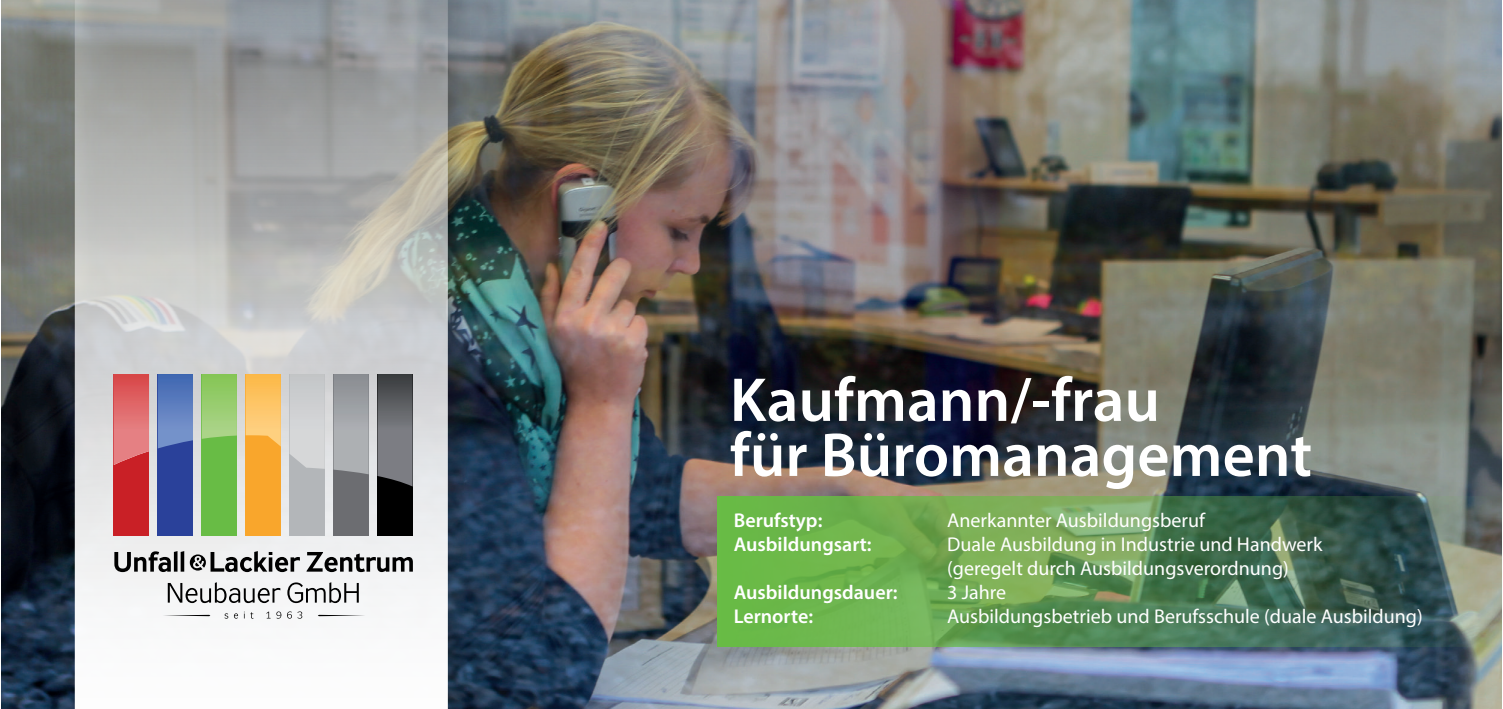
<style>
.page{position:relative;width:1503px;height:709px;background:#fff}
.page>*{position:absolute;margin:0;border:0;box-sizing:border-box;transform-origin:0 0}
.t1{font:600 62.5px/55px "Myriad Pro";color:#fff}
.t2{font:20px/24px "Myriad Pro";color:#fff}
.t3{font:600 20px/24px "Myriad Pro";color:#fff}
</style>
<div class="page">
<img style="left:1px;top:0;width:1499px;height:709px">
<img style="left:716px;top:496px;width:786px;height:150px">
<div style="left:71px;top:0;width:401px;height:709px;background:#231f20;opacity:.2"></div>
<svg style="left:75px;top:0;width:373px;height:709px"></svg>
<svg style="left:114px;top:551px;width:70px;height:21px"></svg>
<svg style="left:190px;top:551px;width:110px;height:21px"></svg>
<svg style="left:306px;top:552px;width:107px;height:20px"></svg>
<svg style="left:168px;top:582px;width:112px;height:21px"></svg>
<svg style="left:287px;top:582px;width:72px;height:21px"></svg>
<svg style="left:224px;top:613px;width:4px;height:5px"></svg>
<svg style="left:234px;top:613px;width:4px;height:5px"></svg>
<svg style="left:244px;top:611px;width:9px;height:7px"></svg>
<svg style="left:266px;top:611px;width:4px;height:7px"></svg>
<svg style="left:276px;top:611px;width:5px;height:7px"></svg>
<svg style="left:287px;top:611px;width:15px;height:7px"></svg>
<svg style="left:162px;top:615px;width:48px;height:1px"></svg>
<svg style="left:318px;top:615px;width:48px;height:1px"></svg>
<div style="left:114px;top:374px;width:35px;height:161px;background:#c92026"></div>
<div style="left:158px;top:374px;width:35px;height:161px;background:#2a419a"></div>
<div style="left:202px;top:374px;width:35px;height:161px;background:#68bc45"></div>
<div style="left:246px;top:374px;width:35px;height:161px;background:#f9a62c"></div>
<div style="left:289px;top:374px;width:36px;height:161px;background:#b3b6b9"></div>
<div style="left:333px;top:374px;width:36px;height:161px;background:#6c6d71"></div>
<div style="left:377px;top:374px;width:35px;height:161px;background:#000"></div>
<img style="left:114px;top:374px;width:35px;height:91px">
<img style="left:158px;top:374px;width:35px;height:74px">
<img style="left:202px;top:374px;width:35px;height:65px">
<img style="left:246px;top:374px;width:35px;height:72px">
<img style="left:289px;top:374px;width:36px;height:95px">
<img style="left:333px;top:374px;width:36px;height:100px">
<img style="left:377px;top:374px;width:35px;height:112px">
<h1 class="t1" style="left:730px;top:371px;width:584px">Kaufmann/-frau<br>für Büromanagement</h1>
<p class="t3" style="left:733px;top:507px;width:139px">Berufstyp:<br>Ausbildungsart:</p>
<p class="t3" style="left:733px;top:579px;width:165px">Ausbildungsdauer:<br>Lernorte:</p>
<p class="t2" style="left:947px;top:508px;width:477px">Anerkannter Ausbildungsberuf<br>Duale Ausbildung in Industrie und Handwerk<br>(geregelt durch Ausbildungsverordnung)<br>3 Jahre<br>Ausbildungsbetrieb und Berufsschule (duale Ausbildung)</p>
</div>
